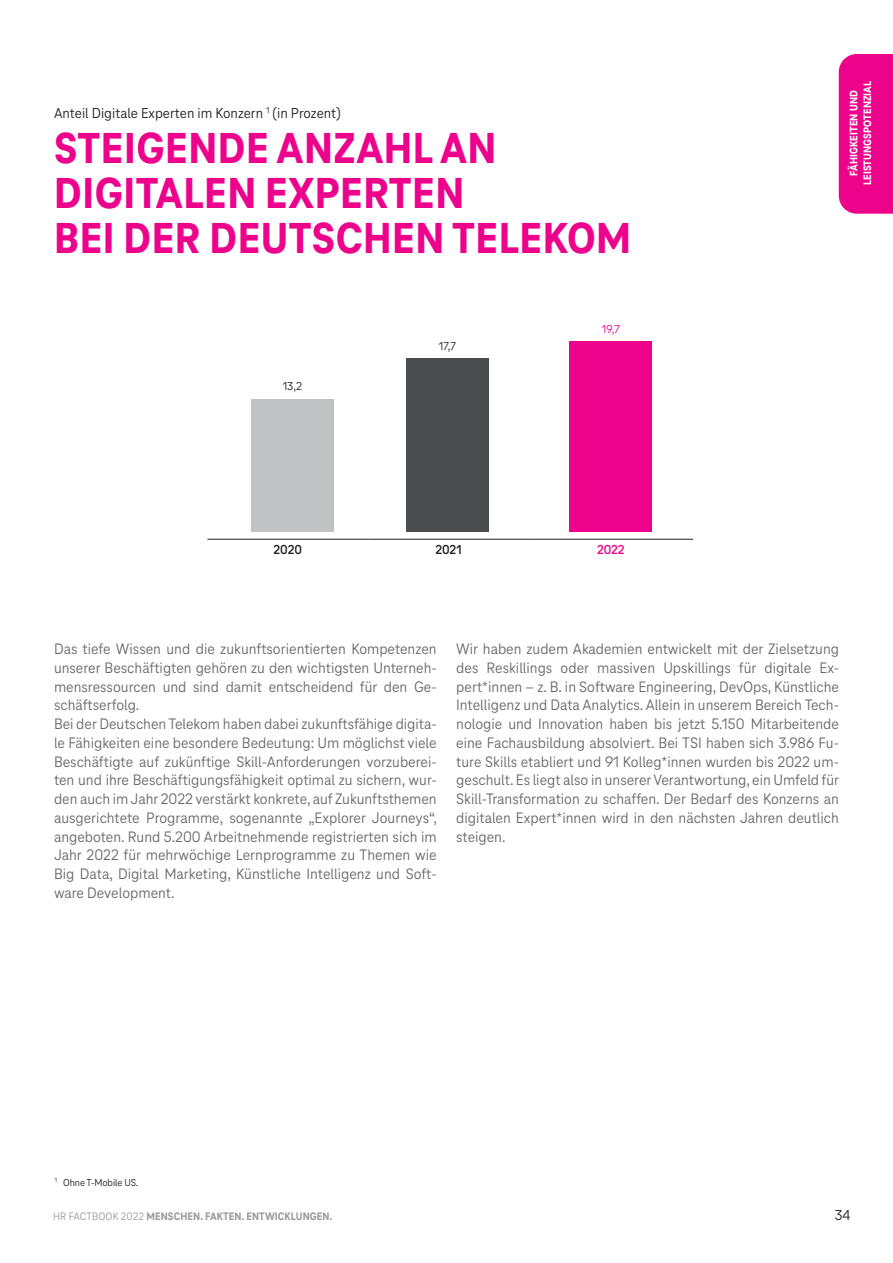
<style>
.page{position:relative;width:893px;height:1263px;background:#fff}
.page>*{position:absolute;margin:0;border:0;box-sizing:border-box;transform-origin:0 0}
.Headline_2_Zeilen{font:800 45px "Tele Neo";letter-spacing:.01em;color:#ed028c}
.Fließtext_lang_neu{font:15.75px/18.8px "Tele Neo";color:#69696c;text-align:justify}
.Headline_2_Zeilen-2{font:15px "Tele Neo";color:#231f20}
.t1{font:700 13.5px "Tele Neo";letter-spacing:-.005em;color:#231f20}
.t2{font:700 13.5px "Tele Neo";color:#ed028c}
.t3{font:12px "Tele Neo";color:#231f20}
.t4{font:12px "Tele Neo";color:#ed028c}
.t5{font:800 11.25px "Tele Neo";letter-spacing:.01em;color:#999b9e}
.t6{font:800 11.25px "Tele Neo";letter-spacing:.01em;color:#fff}
.Fließtext{font:10.5px "Tele Neo";letter-spacing:-.01em;color:#231f20}
.s1{font-weight:400}
</style>
<div class="page">
<div style="left:839px;top:54px;width:54px;height:160px;background:#ed028c"></div>
<div style="left:569px;top:341px;width:83px;height:191px;background:#ed028c"></div>
<div style="left:406px;top:359px;width:83px;height:173px;background:#4b4c4d"></div>
<div style="left:251px;top:399px;width:83px;height:133px;background:#c1c2c4"></div>
<hr style="left:207px;top:539px;width:161px;height:1px;background:#231f20">
<hr style="left:368px;top:539px;width:161px;height:1px;background:#231f20">
<hr style="left:529px;top:539px;width:164px;height:1px;background:#231f20">
<p class="Headline_2_Zeilen-2" style="left:54px;top:104px;width:288px">Anteil Digitale Experten im Konzern <sup>1</sup> (in Prozent)</p>
<p class="Headline_2_Zeilen" style="left:54px;top:123px;width:444px">STEIGENDE ANZAHL AN</p>
<p class="Headline_2_Zeilen" style="left:54px;top:168px;width:412px">DIGITALEN EXPERTEN</p>
<p class="Headline_2_Zeilen" style="left:54px;top:213px;width:578px">BEI DER DEUTSCHEN TELEKOM</p>
<p class="t3" style="left:283px;top:379px;width:21px">13,2</p>
<p class="t3" style="left:439px;top:339px;width:19px">17,7</p>
<p class="t4" style="left:602px;top:323px;width:19px">19,7</p>
<p class="t6" style="left:848px;top:176px;width:87px;rotate:-90deg">FÄHIGKEITEN UND</p>
<p class="t6" style="left:861px;top:185px;width:105px;rotate:-90deg">LEISTUNGSPOTENZIAL</p>
<p class="t1" style="left:274px;top:542px;width:30px">2020</p>
<p class="t1" style="left:435px;top:542px;width:28px">2021</p>
<p class="t2" style="left:597px;top:542px;width:29px">2022</p>
<p class="Fließtext_lang_neu" style="left:54px;top:640px;width:384px">Das tiefe Wissen und die zukunftsorientierten Kompetenzen unserer Beschäftigten gehören zu den wichtigsten Unterneh&shy;mensressourcen und sind damit entscheidend für den Ge&shy;schäftserfolg.</p>
<p class="Fließtext_lang_neu" style="left:54px;top:715px;width:385px">Bei der Deutschen Telekom haben dabei zukunftsfähige digita&shy;le Fähigkeiten eine besondere Bedeutung: Um möglichst viele Beschäftigte auf zukünftige Skill-Anforderungen vorzuberei&shy;ten und ihre Beschäftigungsfähigkeit optimal zu sichern, wur&shy;den auch im Jahr 2022 verstärkt konkrete, auf Zukunftsthemen ausgerichtete Programme, sogenannte „Explorer Journeys“, angeboten. Rund 5.200 Arbeitnehmende registrierten sich im Jahr 2022 für mehrwöchige Lernprogramme zu Themen wie Big Data, Digital Marketing, Künstliche Intelligenz und Soft&shy;ware Development.</p>
<p class="Fließtext_lang_neu" style="left:456px;top:640px;width:385px">Wir haben zudem Akademien entwickelt mit der Zielsetzung des Reskillings oder massiven Upskillings für digitale Ex&shy;pert*innen – z. B. in Software Engineering, DevOps, Künstliche Intelligenz und Data Analytics. Allein in unserem Bereich Tech&shy;nologie und Innovation haben bis jetzt 5.150 Mitarbeitende eine Fachausbildung absolviert. Bei TSI haben sich 3.986 Fu&shy;ture Skills etabliert und 91 Kolleg*innen wurden bis 2022 um&shy;geschult. Es liegt also in unserer Verantwortung, ein Umfeld für Skill-Transformation zu schaffen. Der Bedarf des Konzerns an digitalen Expert*innen wird in den nächsten Jahren deutlich steigen.</p>
<p class="Fließtext" style="left:55px;top:1176px;width:85px"><sup>1</sup> Ohne T-Mobile US.</p>
<p class="t5" style="left:53px;top:1210px;width:281px"><span class="s1">HR FACTBOOK 2022</span> MENSCHEN. FAKTEN. ENTWICKLUNGEN.</p>
<p class="Headline_2_Zeilen-2" style="left:835px;top:1206px;width:17px">34</p>
</div>
